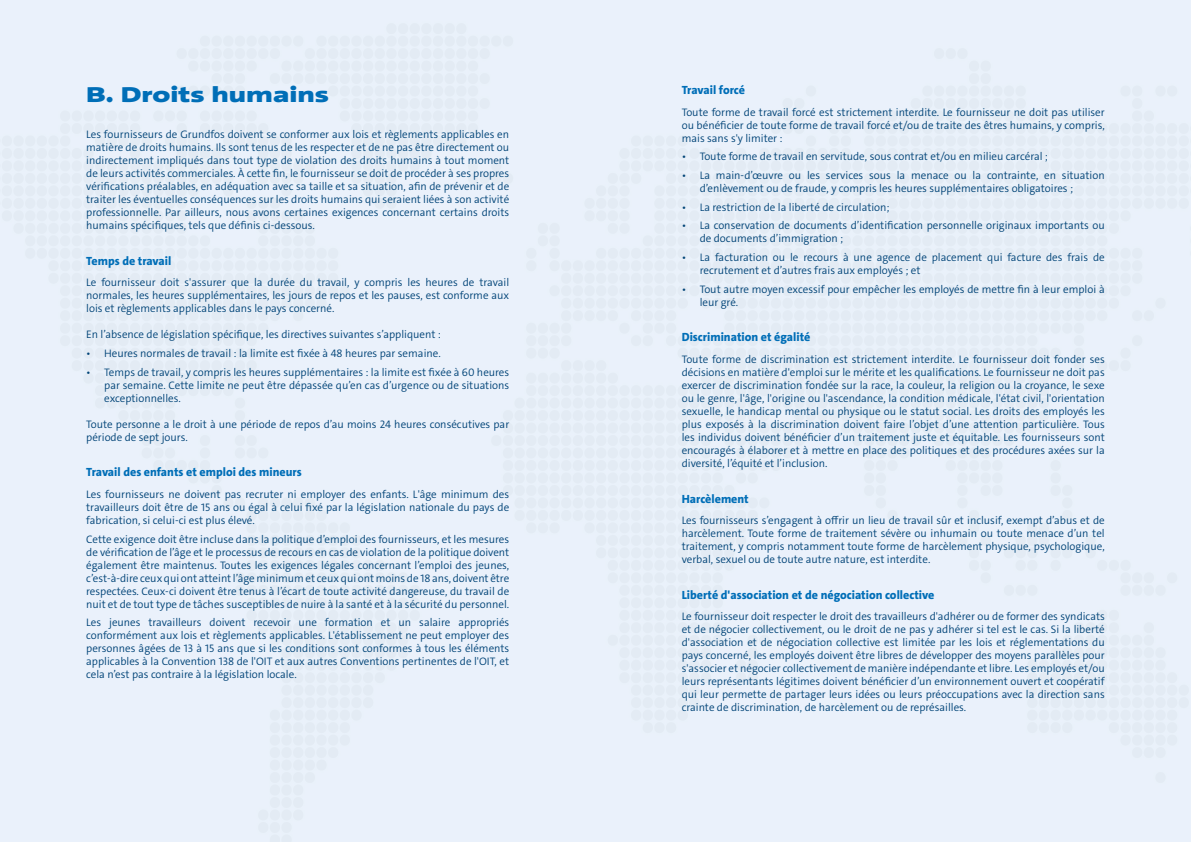
<style>
.page{position:relative;width:1191px;height:842px;background:#fff}
.page>*{position:absolute;margin:0;border:0;box-sizing:border-box;transform-origin:0 0}
.t1{font:900 22px "Grundfos The Sans Extd";color:#006eb7}
.t2{font:800 12px "Grundfos The Sans";color:#006eb7}
.t3{font:300 11px/13px "Grundfos The Sans";color:#004377;text-align:justify}
</style>
<div class="page">
<h1 class="t1" style="left:86px;top:81px;width:244px">B. Droits humains</h1>
<p class="t3" style="left:86px;top:128px;width:424px">Les fournisseurs de Grundfos doivent se conformer aux lois et règlements applicables en matière de droits humains. Ils sont tenus de les respecter et de ne pas être directement ou indirectement impliqués dans tout type de violation des droits humains à tout moment de leurs activités commerciales. À cette fin, le fournisseur se doit de procéder à ses propres vérifications préalables, en adéquation avec sa taille et sa situation, afin de prévenir et de traiter les éventuelles conséquences sur les droits humains qui seraient liées à son activité professionnelle. Par ailleurs, nous avons certaines exigences concernant certains droits humains spécifiques, tels que définis ci-dessous.</p>
<p class="t2" style="left:86px;top:253px;width:87px">Temps de travail</p>
<p class="t3" style="left:86px;top:276px;width:424px">Le fournisseur doit s'assurer que la durée du travail, y compris les heures de travail normales, les heures supplémentaires, les jours de repos et les pauses, est conforme aux lois et règlements applicables dans le pays concerné.</p>
<p class="t3" style="left:86px;top:328px;width:356px">En l’absence de législation spécifique, les directives suivantes s’appliquent :</p>
<p class="t3" style="left:86px;top:347px;width:356px">• Heures normales de travail : la limite est fixée à 48 heures par semaine.</p>
<p class="t3" style="left:104px;top:366px;width:406px;text-indent:-18px">• Temps de travail, y compris les heures supplémentaires : la limite est fixée à 60 heures par semaine. Cette limite ne peut être dépassée qu’en cas d’urgence ou de situations exceptionnelles.</p>
<p class="t3" style="left:86px;top:418px;width:424px">Toute personne a le droit à une période de repos d’au moins 24 heures consécutives par période de sept jours.</p>
<p class="t2" style="left:86px;top:465px;width:217px">Travail des enfants et emploi des mineurs</p>
<p class="t3" style="left:86px;top:488px;width:424px">Les fournisseurs ne doivent pas recruter ni employer des enfants. L'âge minimum des travailleurs doit être de 15 ans ou égal à celui fixé par la législation nationale du pays de fabrication, si celui-ci est plus élevé.</p>
<p class="t3" style="left:86px;top:532px;width:424px">Cette exigence doit être incluse dans la politique d’emploi des fournisseurs, et les mesures de vérification de l’âge et le processus de recours en cas de violation de la politique doivent également être maintenus. Toutes les exigences légales concernant l’emploi des jeunes, c’est-à-dire ceux qui ont atteint l’âge minimum et ceux qui ont moins de 18 ans, doivent être respectées. Ceux-ci doivent être tenus à l’écart de toute activité dangereuse, du travail de nuit et de tout type de tâches susceptibles de nuire à la santé et à la sécurité du personnel.</p>
<p class="t3" style="left:86px;top:616px;width:424px">Les jeunes travailleurs doivent recevoir une formation et un salaire appropriés conformément aux lois et règlements applicables. L'établissement ne peut employer des personnes âgées de 13 à 15 ans que si les conditions sont conformes à tous les éléments applicables à la Convention 138 de l'OIT et aux autres Conventions pertinentes de l'OIT, et cela n’est pas contraire à la législation locale.</p>
<p class="t2" style="left:681px;top:82px;width:65px">Travail forcé</p>
<p class="t3" style="left:681px;top:106px;width:424px">Toute forme de travail forcé est strictement interdite. Le fournisseur ne doit pas utiliser ou bénéficier de toute forme de travail forcé et/ou de traite des êtres humains, y compris, mais sans s'y limiter :</p>
<p class="t3" style="left:681px;top:150px;width:368px">• Toute forme de travail en servitude, sous contrat et/ou en milieu carcéral ;</p>
<p class="t3" style="left:699px;top:169px;width:406px;text-indent:-18px">• La main-d’œuvre ou les services sous la menace ou la contrainte, en situation d’enlèvement ou de fraude, y compris les heures supplémentaires obligatoires ;</p>
<p class="t3" style="left:681px;top:201px;width:209px">• La restriction de la liberté de circulation;</p>
<p class="t3" style="left:699px;top:219px;width:406px;text-indent:-18px">• La conservation de documents d’identification personnelle originaux importants ou de documents d’immigration ;</p>
<p class="t3" style="left:699px;top:251px;width:406px;text-indent:-18px">• La facturation ou le recours à une agence de placement qui facture des frais de recrutement et d’autres frais aux employés ; et</p>
<p class="t3" style="left:699px;top:283px;width:406px;text-indent:-18px">• Tout autre moyen excessif pour empêcher les employés de mettre fin à leur emploi à leur gré.</p>
<p class="t2" style="left:681px;top:330px;width:130px">Discrimination et égalité</p>
<p class="t3" style="left:681px;top:353px;width:424px">Toute forme de discrimination est strictement interdite. Le fournisseur doit fonder ses décisions en matière d'emploi sur le mérite et les qualifications. Le fournisseur ne doit pas exercer de discrimination fondée sur la race, la couleur, la religion ou la croyance, le sexe ou le genre, l'âge, l'origine ou l'ascendance, la condition médicale, l'état civil, l'orientation sexuelle, le handicap mental ou physique ou le statut social. Les droits des employés les plus exposés à la discrimination doivent faire l’objet d’une attention particulière. Tous les individus doivent bénéficier d’un traitement juste et équitable. Les fournisseurs sont encouragés à élaborer et à mettre en place des politiques et des procédures axées sur la diversité, l’équité et l’inclusion.</p>
<p class="t2" style="left:681px;top:491px;width:69px">Harcèlement</p>
<p class="t3" style="left:681px;top:514px;width:424px">Les fournisseurs s’engagent à offrir un lieu de travail sûr et inclusif, exempt d’abus et de harcèlement. Toute forme de traitement sévère ou inhumain ou toute menace d’un tel traitement, y compris notamment toute forme de harcèlement physique, psychologique, verbal, sexuel ou de toute autre nature, est interdite.</p>
<p class="t2" style="left:681px;top:587px;width:254px">Liberté d'association et de négociation collective</p>
<p class="t3" style="left:681px;top:610px;width:424px">Le fournisseur doit respecter le droit des travailleurs d'adhérer ou de former des syndicats et de négocier collectivement, ou le droit de ne pas y adhérer si tel est le cas. Si la liberté d'association et de négociation collective est limitée par les lois et réglementations du pays concerné, les employés doivent être libres de développer des moyens parallèles pour s'associer et négocier collectivement de manière indépendante et libre. Les employés et/ou leurs représentants légitimes doivent bénéficier d’un environnement ouvert et coopératif qui leur permette de partager leurs idées ou leurs préoccupations avec la direction sans crainte de discrimination, de harcèlement ou de représailles.</p>
</div>
